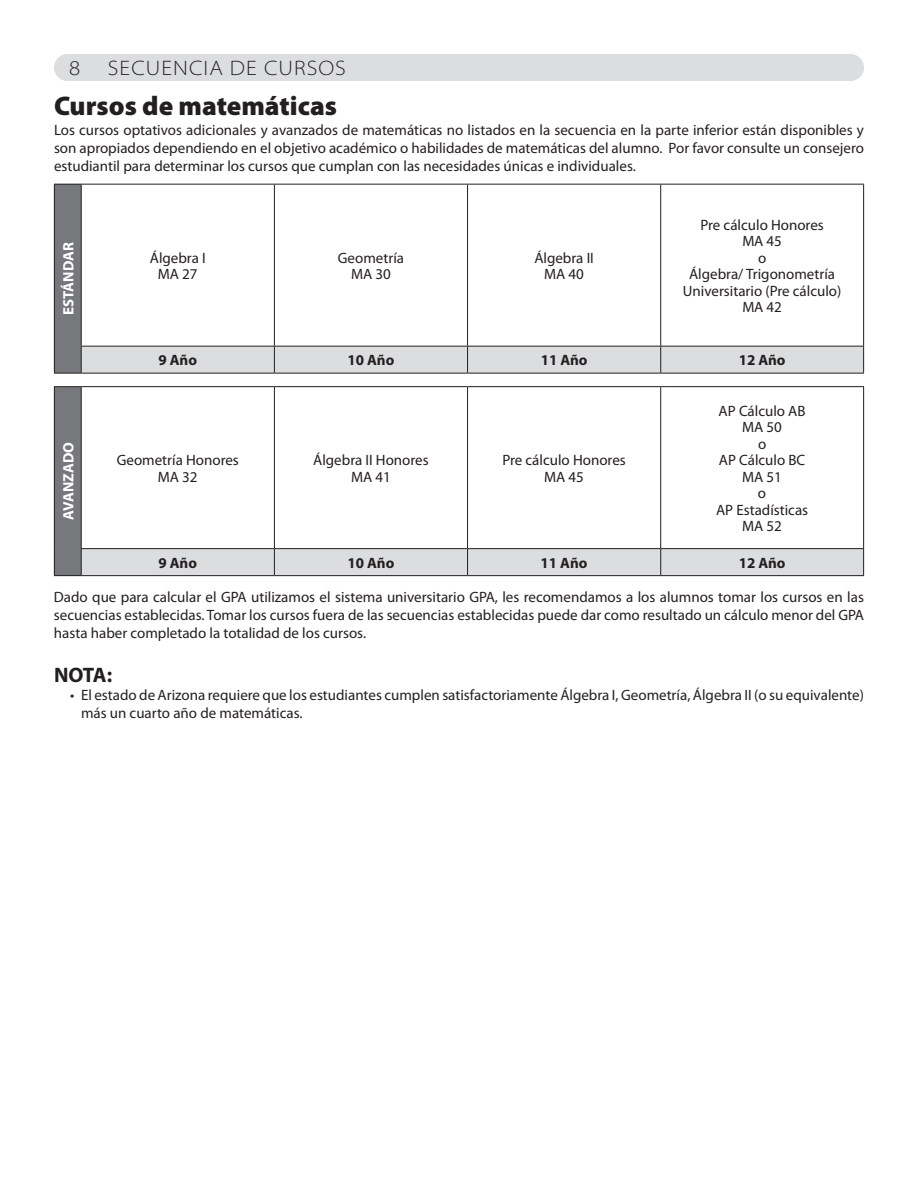
<style>
.page{position:relative;width:918px;height:1188px;background:#fff}
.page>*{position:absolute;margin:0;border:0;box-sizing:border-box;transform-origin:0 0}
.t1{font:900 27px "Myriad Pro";color:#231f20}
.t2{font:300 semi-expanded 21px "Myriad Pro";letter-spacing:.05em;color:#231f20}
.t3{font:700 21px "Myriad Pro";color:#231f20}
.t4{font:15px/16.5px "Myriad Pro";color:#231f20;text-align:center}
.t5{font:700 15px "Myriad Pro";color:#231f20}
.t6{font:700 15px "Myriad Pro";color:#fff}
</style>
<div class="page">
<div style="left:54px;top:54px;width:810px;height:27px;background:#dcddde;border-radius:14px"></div>
<div style="left:54px;top:184px;width:27px;height:189px;background:#77787b"></div>
<svg style="left:54px;top:184px;width:27px;height:1px"></svg>
<hr style="left:54px;top:185px;width:1px;height:161px;background:#231f20">
<hr style="left:81px;top:184px;width:193px;height:1px;background:#231f20">
<hr style="left:81px;top:185px;width:1px;height:161px;background:#231f20">
<hr style="left:274px;top:184px;width:194px;height:1px;background:#231f20">
<hr style="left:274px;top:185px;width:1px;height:161px;background:#231f20">
<hr style="left:468px;top:184px;width:193px;height:1px;background:#231f20">
<hr style="left:467px;top:185px;width:1px;height:161px;background:#231f20">
<hr style="left:661px;top:184px;width:203px;height:1px;background:#231f20">
<hr style="left:660px;top:185px;width:1px;height:161px;background:#231f20">
<hr style="left:863px;top:185px;width:1px;height:161px;background:#231f20">
<svg style="left:54px;top:346px;width:810px;height:28px;background:#d0d0d1"></svg>
<hr style="left:81px;top:373px;width:193px;height:1px;background:#231f20">
<hr style="left:274px;top:373px;width:194px;height:1px;background:#231f20">
<hr style="left:468px;top:373px;width:193px;height:1px;background:#231f20">
<hr style="left:661px;top:373px;width:203px;height:1px;background:#231f20">
<div style="left:54px;top:387px;width:27px;height:189px;background:#77787b"></div>
<svg style="left:54px;top:386px;width:27px;height:1px"></svg>
<hr style="left:54px;top:387px;width:1px;height:162px;background:#231f20">
<hr style="left:81px;top:386px;width:193px;height:1px;background:#231f20">
<hr style="left:81px;top:387px;width:1px;height:161px;background:#231f20">
<hr style="left:274px;top:386px;width:194px;height:1px;background:#231f20">
<hr style="left:274px;top:387px;width:1px;height:161px;background:#231f20">
<hr style="left:468px;top:386px;width:193px;height:1px;background:#231f20">
<hr style="left:467px;top:387px;width:1px;height:161px;background:#231f20">
<hr style="left:661px;top:386px;width:203px;height:1px;background:#231f20">
<hr style="left:660px;top:387px;width:1px;height:161px;background:#231f20">
<hr style="left:863px;top:387px;width:1px;height:161px;background:#231f20">
<hr style="left:81px;top:548px;width:193px;height:1px;background:#231f20">
<hr style="left:274px;top:548px;width:194px;height:1px;background:#231f20">
<hr style="left:468px;top:548px;width:193px;height:1px;background:#231f20">
<hr style="left:661px;top:548px;width:203px;height:1px;background:#231f20">
<svg style="left:54px;top:549px;width:810px;height:27px;background:#d5d6d7"></svg>
<hr style="left:81px;top:575px;width:193px;height:1px;background:#231f20">
<hr style="left:274px;top:575px;width:194px;height:1px;background:#231f20">
<hr style="left:468px;top:575px;width:193px;height:1px;background:#231f20">
<hr style="left:661px;top:575px;width:203px;height:1px;background:#231f20">
<h2 class="t2" style="left:69px;top:57px;width:13px">8</h2>
<h2 class="t2" style="left:108px;top:57px;width:239px">SECUENCIA DE CURSOS</h2>
<h1 class="t1" style="left:54px;top:90px;width:285px">Cursos de matemáticas</h1>
<p class="t4" style="left:54px;top:121px;width:812px;line-height:18px;text-align:justify">Los cursos optativos adicionales y avanzados de matemáticas no listados en la secuencia en la parte inferior están disponibles y son apropiados dependiendo en el objetivo académico o habilidades de matemáticas del alumno. Por favor consulte un consejero estudiantil para determinar los cursos que cumplan con las necesidades únicas e individuales.</p>
<p class="t6" style="left:59px;top:315px;width:74px;rotate:-90deg">ESTÁNDAR</p>
<p class="t4" style="left:150px;top:249px;width:57px">Álgebra I<br>MA 27</p>
<p class="t4" style="left:338px;top:249px;width:68px">Geometría<br>MA 30</p>
<p class="t4" style="left:534px;top:249px;width:61px">Álgebra II<br>MA 40</p>
<p class="t4" style="left:683px;top:216px;width:160px">Pre cálculo Honores<br>MA 45<br>o<br>Álgebra/ Trigonometría<br>Universitario (Pre cálculo)<br>MA 42</p>
<p class="t5" style="left:159px;top:350px;width:40px">9 Año</p>
<p class="t5" style="left:348px;top:350px;width:48px">10 Año</p>
<p class="t5" style="left:541px;top:350px;width:48px">11 Año</p>
<p class="t5" style="left:739px;top:350px;width:48px">12 Año</p>
<p class="t6" style="left:59px;top:520px;width:79px;rotate:-90deg">AVANZADO</p>
<p class="t4" style="left:117px;top:452px;width:124px">Geometría Honores<br>MA 32</p>
<p class="t4" style="left:313px;top:452px;width:117px">Álgebra II Honores<br>MA 41</p>
<p class="t4" style="left:502px;top:452px;width:125px">Pre cálculo Honores<br>MA 45</p>
<p class="t4" style="left:716px;top:402px;width:94px">AP Cálculo AB<br>MA 50<br>o<br>AP Cálculo BC<br>MA 51<br>o<br>AP Estadísticas<br>MA 52</p>
<p class="t5" style="left:159px;top:553px;width:40px">9 Año</p>
<p class="t5" style="left:347px;top:553px;width:48px">10 Año</p>
<p class="t5" style="left:541px;top:553px;width:48px">11 Año</p>
<p class="t5" style="left:739px;top:553px;width:48px">12 Año</p>
<p class="t4" style="left:54px;top:587px;width:812px;line-height:18px;text-align:justify">Dado que para calcular el GPA utilizamos el sistema universitario GPA, les recomendamos a los alumnos tomar los cursos en las secuencias establecidas. Tomar los cursos fuera de las secuencias establecidas puede dar como resultado un cálculo menor del GPA hasta haber completado la totalidad de los cursos.</p>
<h2 class="t3" style="left:54px;top:661px;width:60px">NOTA:</h2>
<p class="t4" style="left:81px;top:686px;width:784px;line-height:18px;text-align:left;text-indent:-11px">• El estado de Arizona requiere que los estudiantes cumplen satisfactoriamente Álgebra I, Geometría, Álgebra II (o su equivalente) más un cuarto año de matemáticas.</p>
</div>
